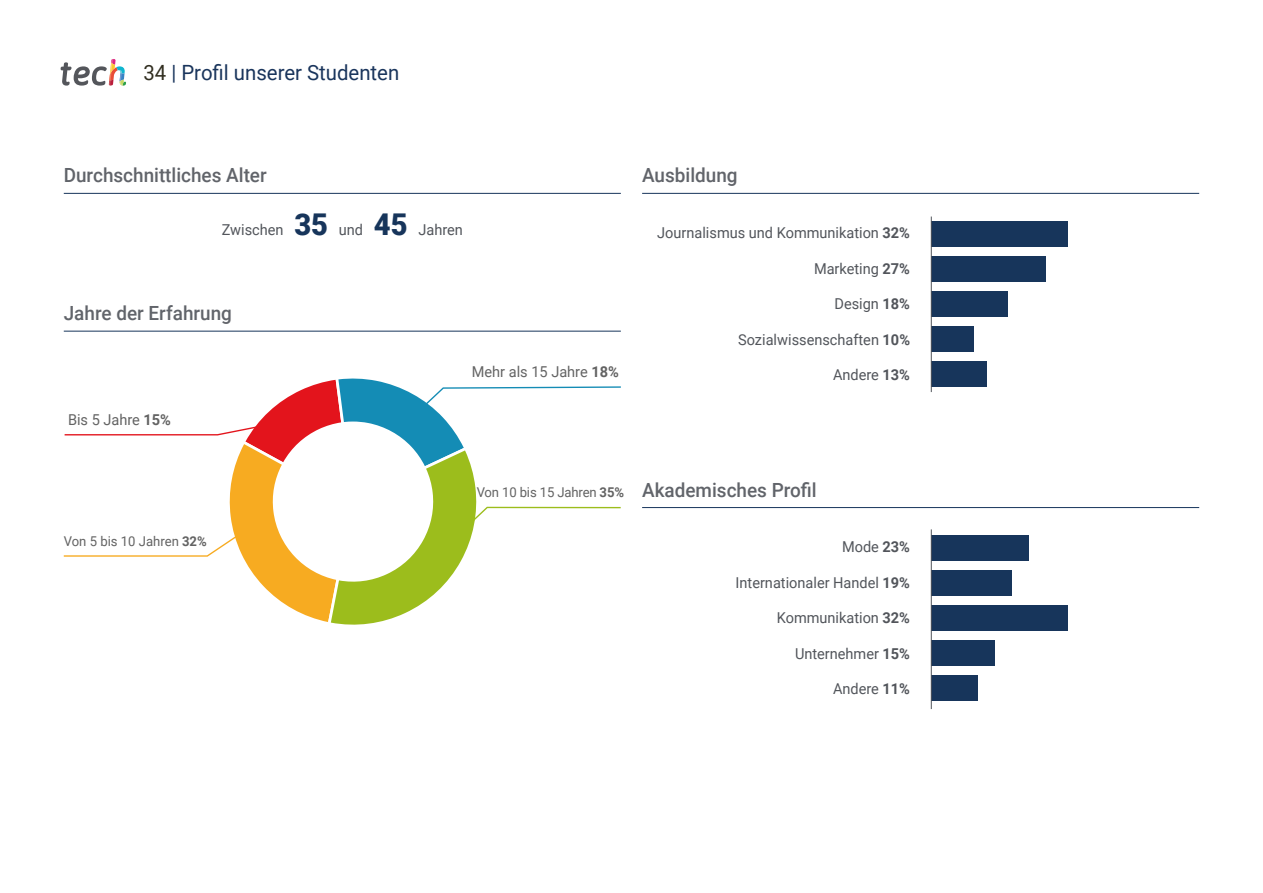
<style>
.page{position:relative;width:1263px;height:893px;background:#fff}
.page>*{position:absolute;margin:0;border:0;box-sizing:border-box;transform-origin:0 0}
.t1{font:21px "Roboto";color:#1a355c}
.t2{font:500 19.5px "Roboto";color:#61646a}
.t3{font:15px "Roboto";color:#52555b}
.t4{font:15px "Roboto";color:#636363}
.t5{font:13.5px "Roboto";letter-spacing:-.01em;color:#636363}
.s1{color:#312e20}
.s2{font-weight:900;font-size:30px;color:#17355b}
.s3{font-weight:700}
</style>
<div class="page">
<svg style="left:61px;top:59px;width:65px;height:27px"></svg>
<hr style="left:64px;top:193px;width:557px;height:1px;background:#17355b">
<hr style="left:64px;top:331px;width:557px;height:1px;background:#17355b">
<hr style="left:642px;top:507px;width:557px;height:1px;background:#17355b">
<hr style="left:642px;top:193px;width:557px;height:1px;background:#17355b">
<svg style="left:64px;top:378px;width:557px;height:247px"></svg>
<div style="left:931px;top:222px;width:136px;height:25px;background:#17355b"></div>
<div style="left:931px;top:256px;width:115px;height:26px;background:#17355b"></div>
<div style="left:931px;top:291px;width:77px;height:26px;background:#17355b"></div>
<div style="left:931px;top:326px;width:43px;height:26px;background:#17355b"></div>
<div style="left:931px;top:361px;width:55px;height:25px;background:#17355b"></div>
<hr style="left:931px;top:217px;width:1px;height:175px;background:#52555b">
<div style="left:931px;top:536px;width:98px;height:25px;background:#17355b"></div>
<div style="left:931px;top:571px;width:81px;height:25px;background:#17355b"></div>
<div style="left:931px;top:605px;width:136px;height:26px;background:#17355b"></div>
<div style="left:931px;top:640px;width:64px;height:26px;background:#17355b"></div>
<div style="left:931px;top:675px;width:47px;height:26px;background:#17355b"></div>
<hr style="left:931px;top:529px;width:1px;height:180px;background:#52555b">
<h1 class="t1" style="left:144px;top:57px;width:257px"><span class="s1">34</span> | Profil unserer Studenten</h1>
<h2 class="t2" style="left:64px;top:161px;width:204px">Durchschnittliches Alter</h2>
<p class="t3" style="left:222px;top:219px;width:243px">Zwischen <span class="s2">35</span> und <span class="s2">45</span> Jahren</p>
<h2 class="t2" style="left:64px;top:300px;width:170px">Jahre der Erfahrung</h2>
<h2 class="t2" style="left:642px;top:161px;width:97px">Ausbildung</h2>
<p class="t3" style="left:657px;top:222px;width:254px">Journalismus und Kommunikation <span class="s3">32%</span></p>
<p class="t3" style="left:814px;top:258px;width:98px">Marketing <span class="s3">27%</span></p>
<p class="t3" style="left:834px;top:293px;width:77px">Design <span class="s3">18%</span></p>
<p class="t3" style="left:738px;top:329px;width:173px">Sozialwissenschaften <span class="s3">10%</span></p>
<p class="t4" style="left:472px;top:361px;width:148px">Mehr als 15 Jahre <span class="s3">18%</span></p>
<p class="t3" style="left:833px;top:364px;width:78px">Andere <span class="s3">13%</span></p>
<p class="t4" style="left:68px;top:409px;width:104px">Bis 5 Jahre <span class="s3">15%</span></p>
<p class="t5" style="left:64px;top:532px;width:144px">Von 5 bis 10 Jahren <span class="s3">32%</span></p>
<p class="t5" style="left:477px;top:483px;width:149px">Von 10 bis 15 Jahren <span class="s3">35%</span></p>
<h2 class="t2" style="left:642px;top:476px;width:176px">Akademisches Profil</h2>
<p class="t3" style="left:842px;top:536px;width:69px">Mode <span class="s3">23%</span></p>
<p class="t3" style="left:736px;top:572px;width:176px">Internationaler Handel <span class="s3">19%</span></p>
<p class="t3" style="left:777px;top:607px;width:135px">Kommunikation <span class="s3">32%</span></p>
<p class="t3" style="left:795px;top:643px;width:117px">Unternehmer <span class="s3">15%</span></p>
<p class="t3" style="left:833px;top:678px;width:78px">Andere <span class="s3">11%</span></p>
</div>
